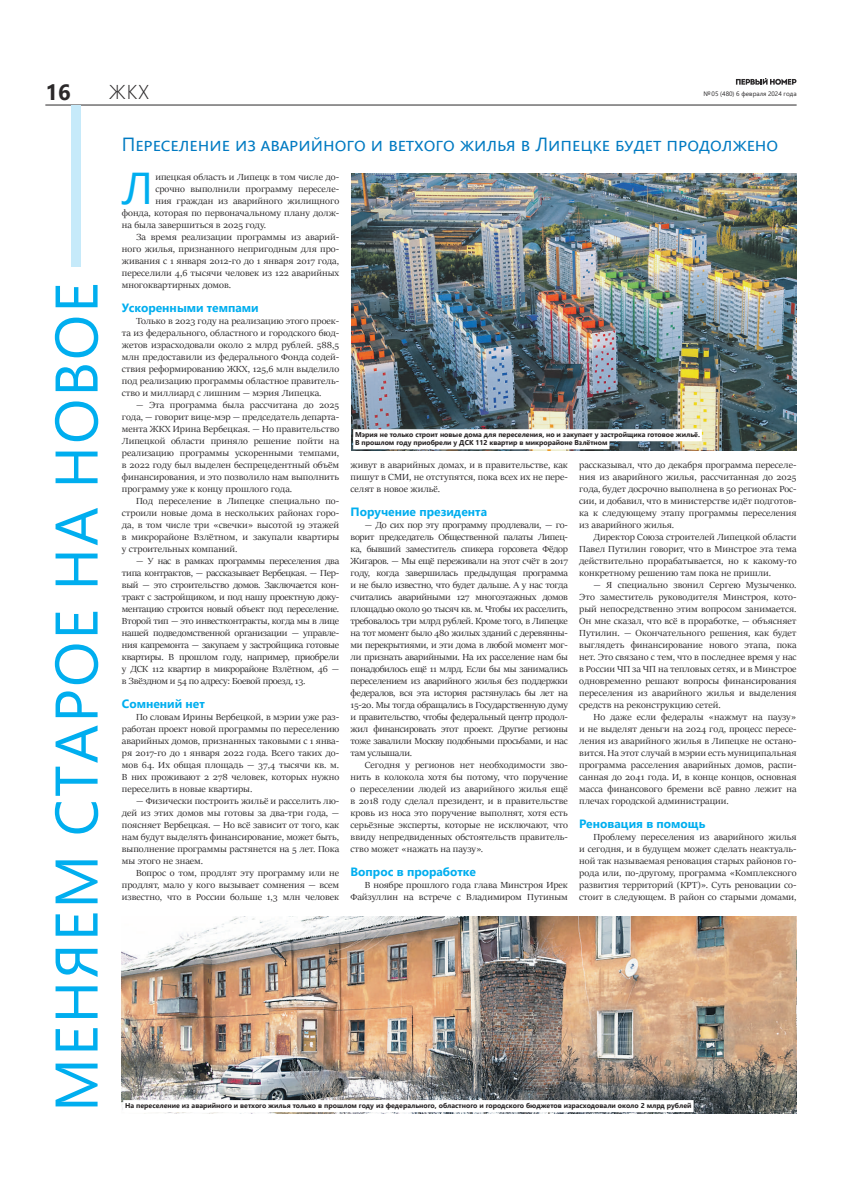
<style>
.page{position:relative;width:842px;height:1191px;background:#fff}
.page>*{position:absolute;margin:0;border:0;box-sizing:border-box;transform-origin:0 0}
.t1{font:60px "Segoe UI";letter-spacing:.035em;color:#00aeef}
.t2{font:44.5px "Segoe UI";color:#00aeef;scale:1.07 1}
.t3{font:700 22px "Segoe UI";color:#2b292a}
.t4{font:300 20px "Segoe UI";color:#2b292a}
.t5{font:19px "Segoe UI";color:#007ac2}
.t6{font:700 12px "Segoe UI";color:#00aeef}
.t7{font:9.9px/12px "Sitka Banner";color:#2b292a;text-align:justify;scale:1.07 1}
.t8{font:700 7px/8px "Segoe UI";color:#231f20}
.t9{font:6.4px "Segoe UI";color:#2b292a}
</style>
<div class="page">
<hr style="left:45px;top:104px;width:752px;height:1px;background:#2b292a">
<svg style="left:736px;top:78px;width:60px;height:7px"></svg>
<img style="left:122px;top:916px;width:675px;height:197px">
<img style="left:352px;top:173px;width:445px;height:277px">
<div style="left:71px;top:105px;width:9px;height:162px;background:#c6eafa"></div>
<div style="left:353px;top:429px;width:349px;height:12px;background:#fff"></div>
<div style="left:353px;top:437px;width:256px;height:12px;background:#fff"></div>
<div style="left:123px;top:1100px;width:571px;height:12px;background:#fff"></div>
<h3 class="t3" style="left:45px;top:71px;width:27px">16</h3>
<h3 class="t4" style="left:109px;top:73px;width:42px">ЖКХ</h3>
<p class="t9" style="left:704px;top:88px;width:94px">№ 05 (480) 6 февраля 2024 года</p>
<h3 class="t5" style="left:122px;top:126px;width:658px">Переселение из аварийного и ветхого жилья в Липецке будет продолжено</h3>
<h1 class="t1" style="left:20px;top:1112px;width:831px;rotate:-90deg">МЕНЯЕМ СТАРОЕ НА НОВОЕ</h1>
<h2 class="t2" style="left:122px;top:146px;width:31px">Л</h2>
<p class="t7" style="left:155px;top:171px;width:173px">ипецкая область и Липецк в том числе до-</p>
<p class="t7" style="left:155px;top:183px;width:173px">срочно выполнили программу переселе-</p>
<p class="t7" style="left:155px;top:195px;width:173px">ния граждан из аварийного жилищного</p>
<p class="t7" style="left:122px;top:207px;width:205px">фонда, которая по первоначальному плану долж-</p>
<p class="t7" style="left:122px;top:219px;width:136px">на была завершиться в 2025 году.</p>
<p class="t7" style="left:136px;top:231px;width:191px">За время реализации программы из аварий-</p>
<p class="t7" style="left:122px;top:243px;width:205px">ного жилья, признанного непригодным для про-</p>
<p class="t7" style="left:122px;top:255px;width:205px">живания с 1 января 2012-го до 1 января 2017 года,</p>
<p class="t7" style="left:122px;top:267px;width:205px">переселили 4,6 тысячи человек из 122 аварийных</p>
<p class="t7" style="left:122px;top:279px;width:104px">многоквартирных домов.</p>
<p class="t6" style="left:122px;top:296px;width:138px">Ускоренными темпами</p>
<p class="t7" style="left:122px;top:315px;width:205px;text-indent:14px">Только в 2023 году на реализацию этого проек&shy;та из федерального, областного и городского бюд&shy;жетов израсходовали около 2 млрд рублей. 588,5 млн предоставили из федерального Фонда содей&shy;ствия реформированию ЖКХ, 125,6 млн выделило под реализацию программы областное правитель&shy;ство и миллиард с лишним — мэрия Липецка.</p>
<p class="t7" style="left:122px;top:399px;width:205px;text-indent:14px">— Эта программа была рассчитана до 2025 года, — говорит вице-мэр — председатель департа&shy;мента ЖКХ Ирина Вербецкая. — Но правительство Липецкой области приняло решение пойти на реализацию программы ускоренными темпами, в 2022 году был выделен беспрецедентный объём финансирования, и это позволило нам выполнить программу уже к концу прошлого года.</p>
<p class="t7" style="left:122px;top:495px;width:205px;text-indent:14px">Под переселение в Липецке специально по&shy;строили новые дома в нескольких районах горо&shy;да, в том числе три «свечки» высотой 19 этажей в микрорайоне Взлётном, и закупали квартиры у строительных компаний.</p>
<p class="t7" style="left:122px;top:555px;width:205px;text-indent:14px">— У нас в рамках программы переселения два типа контрактов, — рассказывает Вербецкая. — Пер&shy;вый — это строительство домов. Заключается кон&shy;тракт с застройщиком, и под нашу проектную доку&shy;ментацию строится новый объект под переселение.<br>Второй тип — это инвестконтракты, когда мы в лице нашей подведомственной организации — управле&shy;ния капремонта — закупаем у застройщика готовые квартиры. В прошлом году, например, приобрели у ДСК 112 квартир в микрорайоне Взлётном, 46 — в Звёздном и 54 по адресу: Боевой проезд, 13.</p>
<p class="t6" style="left:122px;top:692px;width:84px">Сомнений нет</p>
<p class="t7" style="left:122px;top:711px;width:205px;text-indent:14px">По словам Ирины Вербецкой, в мэрии уже раз&shy;работан проект новой программы по переселению аварийных домов, признанных таковыми с 1 янва&shy;ря 2017-го до 1 января 2022 года. Всего таких до&shy;мов 64. Их общая площадь — 37,4 тысячи кв. м.<br>В них проживают 2 278 человек, которых нужно переселить в новые квартиры.</p>
<p class="t7" style="left:122px;top:795px;width:205px;text-indent:14px">— Физически построить жильё и расселить лю&shy;дей из этих домов мы готовы за два-три года, — поясняет Вербецкая. — Но всё зависит от того, как нам будут выделять финансирование, может быть, выполнение программы растянется на 5 лет. Пока мы этого не знаем.</p>
<p class="t7" style="left:122px;top:867px;width:205px;text-indent:14px">Вопрос о том, продлят эту программу или не продлят, мало у кого вызывает сомнения — всем известно, что в России больше 1,3 млн человек</p>
<p class="t8" style="left:355px;top:430px;width:346px">Мэрия не только строит новые дома для переселения, но и закупает у застройщика готовое жильё.<br>В прошлом году приобрели у ДСК 112 квартир в микрорайоне Взлётном</p>
<p class="t7" style="left:351px;top:459px;width:205px">живут в аварийных домах, и в правительстве, как пишут в СМИ, не отступятся, пока всех их не пере&shy;селят в новое жильё.</p>
<p class="t6" style="left:351px;top:500px;width:138px">Поручение президента</p>
<p class="t7" style="left:351px;top:519px;width:205px;text-indent:14px">— До сих пор эту программу продлевали, — го&shy;ворит председатель Общественной палаты Липец&shy;ка, бывший заместитель спикера горсовета Фёдор Жигаров. — Мы ещё переживали на этот счёт в 2017 году, когда завершилась предыдущая программа и не было известно, что будет дальше. А у нас тогда считались аварийными 127 многоэтажных домов площадью около 90 тысяч кв. м. Чтобы их расселить, требовалось три млрд рублей. Кроме того, в Липецке на тот момент было 480 жилых зданий с деревянны&shy;ми перекрытиями, и эти дома в любой момент мог&shy;ли признать аварийными. На их расселение нам бы понадобилось ещё 11 млрд. Если бы мы занимались переселением из аварийного жилья без поддержки федералов, вся эта история растянулась бы лет на 15-20. Мы тогда обращались в Государственную думу и правительство, чтобы федеральный центр продол&shy;жил финансировать этот проект. Другие регионы тоже завалили Москву подобными просьбами, и нас там услышали.</p>
<p class="t7" style="left:351px;top:759px;width:205px;text-indent:14px">Сегодня у регионов нет необходимости зво&shy;нить в колокола хотя бы потому, что поручение о переселении людей из аварийного жилья ещё в 2018 году сделал президент, и в правительстве кровь из носа это поручение выполнят, хотя есть серьёзные эксперты, которые не исключают, что ввиду непредвиденных обстоятельств правитель&shy;ство может «нажать на паузу».</p>
<p class="t6" style="left:351px;top:860px;width:127px">Вопрос в проработке</p>
<p class="t7" style="left:351px;top:879px;width:205px;text-align:right">В ноябре прошлого года глава Минстроя Ирек<br>Файзуллин на встрече с Владимиром Путиным</p>
<p class="t7" style="left:579px;top:459px;width:205px">рассказывал, что до декабря программа переселе&shy;ния из аварийного жилья, рассчитанная до 2025 года, будет досрочно выполнена в 50 регионах Рос&shy;сии, и добавил, что в министерстве идёт подготов&shy;ка к следующему этапу программы переселения из аварийного жилья.</p>
<p class="t7" style="left:579px;top:531px;width:205px;text-indent:14px">Директор Союза строителей Липецкой области Павел Путилин говорит, что в Минстрое эта тема действительно прорабатывается, но к какому-то конкретному решению там пока не пришли.</p>
<p class="t7" style="left:579px;top:579px;width:205px;text-indent:14px">— Я специально звонил Сергею Музыченко.<br>Это заместитель руководителя Минстроя, кото&shy;рый непосредственно этим вопросом занимается.<br>Он мне сказал, что всё в проработке, — объясняет Путилин. — Окончательного решения, как будет выглядеть финансирование нового этапа, пока нет. Это связано с тем, что в последнее время у нас в России ЧП за ЧП на тепловых сетях, и в Минстрое одновременно решают вопросы финансирования переселения из аварийного жилья и выделения средств на реконструкцию сетей.</p>
<p class="t7" style="left:579px;top:711px;width:205px;text-indent:14px">Но даже если федералы «нажмут на паузу» и не выделят деньги на 2024 год, процесс пересе&shy;ления из аварийного жилья в Липецке не остано&shy;вится. На этот случай в мэрии есть муниципальная программа расселения аварийных домов, распи&shy;санная до 2041 года. И, в конце концов, основная масса финансового бремени всё равно лежит на плечах городской администрации.</p>
<p class="t6" style="left:579px;top:812px;width:128px">Реновация в помощь</p>
<p class="t7" style="left:579px;top:831px;width:205px;text-indent:14px">Проблему переселения из аварийного жилья и сегодня, и в будущем может сделать неактуаль&shy;ной так называемая реновация старых районов го&shy;рода или, по-другому, программа «Комплексного развития территорий (КРТ)». Суть реновации со&shy;стоит в следующем. В район со старыми домами,</p>
<p class="t8" style="left:125px;top:1101px;width:568px">На переселение из аварийного и ветхого жилья только в прошлом году из федерального, областного и городского бюджетов израсходовали около 2 млрд рублей</p>
</div>
